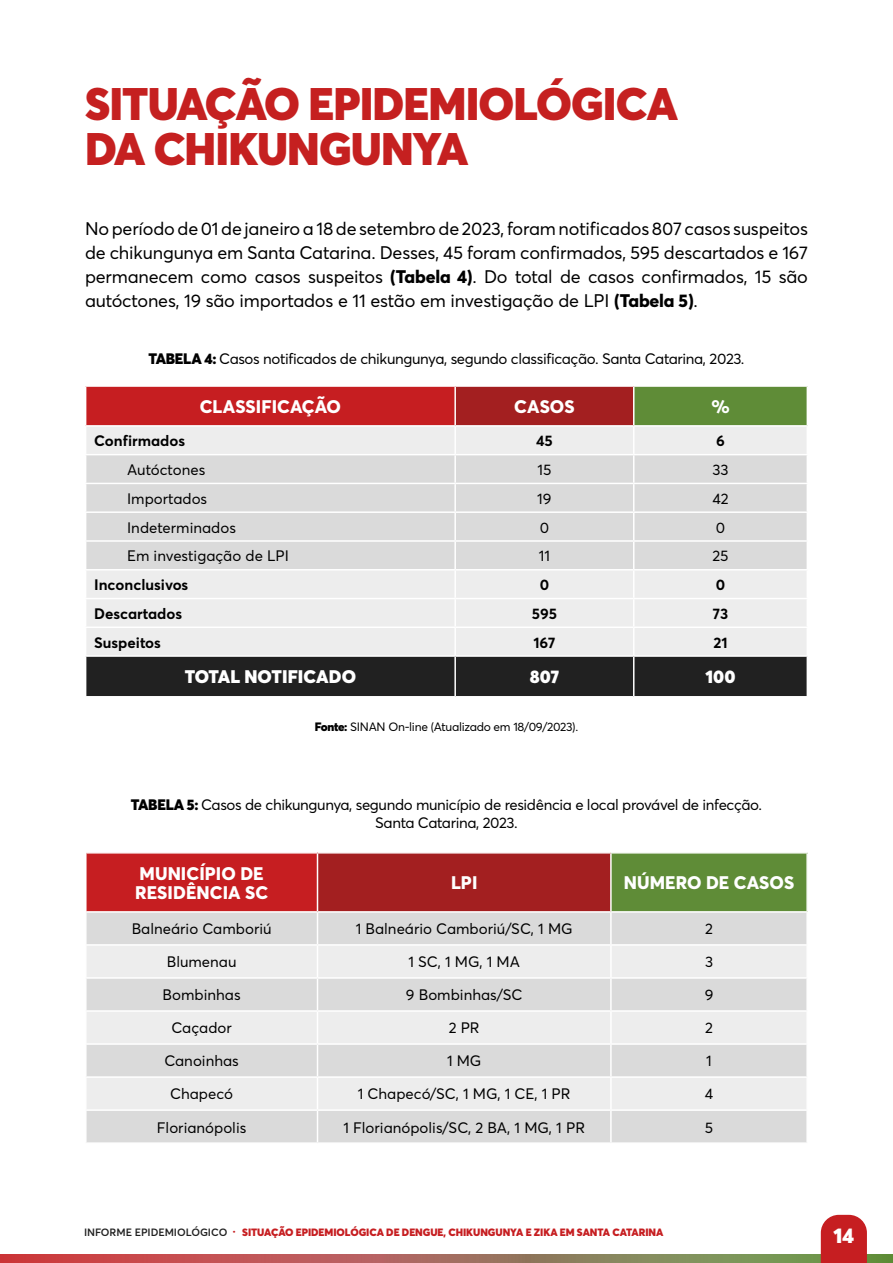
<style>
.page{position:relative;width:893px;height:1263px;background:#fff}
.page>*{position:absolute;margin:0;border:0;box-sizing:border-box;transform-origin:0 0}
.t1{font:900 45px/45px "Averta";letter-spacing:-.02em;color:#c52020}
.t2{font:900 21px "Averta";color:#fff}
.t3{font:18px/24px "Averta";letter-spacing:-.01em;color:#000;text-align:justify}
.t4{font:800 18px/19.5px "Averta";letter-spacing:.005em;color:#fff}
.t5{font:900 18px "Averta";letter-spacing:.005em;color:#fff}
.t6{font:15px "Averta";color:#000}
.t7{font:15px/18px "Averta";letter-spacing:-.025em;color:#000;text-align:center}
.t8{font:700 15px "Averta";color:#000}
.t9{font:12px "Averta";letter-spacing:-.025em;color:#000}
.t10{font:900 10.5px "Averta";letter-spacing:-.005em;color:#c61e21}
.s1{font-weight:800}
.s2{font-weight:900}
.s3{font-weight:600;color:#202020}
</style>
<div class="page">
<svg style="left:0;top:1254px;width:385px;height:9px;background:#c44e50"></svg>
<svg style="left:385px;top:1254px;width:508px;height:9px;background:#89835a"></svg>
<svg style="left:821px;top:1215px;width:46px;height:48px;background:#c92b2e"></svg>
<div style="left:86px;top:386px;width:369px;height:40px;background:#c61e21"></div>
<div style="left:455px;top:386px;width:179px;height:40px;background:#a31f20"></div>
<div style="left:634px;top:386px;width:173px;height:40px;background:#5f8c37"></div>
<hr style="left:85px;top:425px;width:370px;height:2px;background:#fff">
<hr style="left:455px;top:425px;width:179px;height:2px;background:#fff">
<hr style="left:634px;top:425px;width:174px;height:2px;background:#fff">
<hr style="left:85px;top:385px;width:370px;height:2px;background:#fff">
<hr style="left:455px;top:385px;width:179px;height:2px;background:#fff">
<hr style="left:454px;top:387px;width:2px;height:38px;background:#fff">
<hr style="left:634px;top:385px;width:174px;height:2px;background:#fff">
<hr style="left:633px;top:387px;width:1px;height:38px;background:#fff">
<svg style="left:86px;top:427px;width:721px;height:269px;background:#c8c8c8"></svg>
<hr style="left:85px;top:655px;width:370px;height:2px;background:#fff">
<hr style="left:455px;top:655px;width:179px;height:2px;background:#fff">
<hr style="left:454px;top:657px;width:2px;height:39px;background:#fff">
<hr style="left:634px;top:655px;width:174px;height:2px;background:#fff">
<hr style="left:633px;top:657px;width:1px;height:39px;background:#fff">
<div style="left:86px;top:853px;width:231px;height:59px;background:#c61e21"></div>
<div style="left:317px;top:853px;width:294px;height:59px;background:#a31f20"></div>
<div style="left:611px;top:853px;width:196px;height:59px;background:#5f8c37"></div>
<div style="left:87px;top:913px;width:719px;height:229px;background:#dadada"></div>
<svg style="left:87px;top:946px;width:719px;height:163px;background:#e5e5e5"></svg>
<hr style="left:85px;top:853px;width:2px;height:58px;background:#fff">
<hr style="left:317px;top:853px;width:1px;height:58px;background:#fff">
<hr style="left:610px;top:853px;width:2px;height:58px;background:#fff">
<hr style="left:806px;top:853px;width:2px;height:58px;background:#fff">
<hr style="left:85px;top:911px;width:232px;height:2px;background:#fff">
<hr style="left:317px;top:911px;width:294px;height:2px;background:#fff">
<hr style="left:611px;top:911px;width:197px;height:2px;background:#fff">
<hr style="left:317px;top:946px;width:1px;height:31px;background:#fff">
<hr style="left:610px;top:946px;width:2px;height:31px;background:#fff">
<hr style="left:85px;top:944px;width:232px;height:2px;background:#fff">
<hr style="left:317px;top:913px;width:1px;height:31px;background:#fff">
<hr style="left:317px;top:944px;width:294px;height:2px;background:#fff">
<hr style="left:610px;top:913px;width:2px;height:31px;background:#fff">
<hr style="left:611px;top:944px;width:197px;height:2px;background:#fff">
<hr style="left:85px;top:977px;width:232px;height:2px;background:#fff">
<hr style="left:317px;top:977px;width:294px;height:2px;background:#fff">
<hr style="left:317px;top:979px;width:1px;height:31px;background:#fff">
<hr style="left:317px;top:1045px;width:1px;height:31px;background:#fff">
<hr style="left:317px;top:1111px;width:1px;height:31px;background:#fff">
<hr style="left:611px;top:977px;width:197px;height:2px;background:#fff">
<hr style="left:610px;top:979px;width:2px;height:31px;background:#fff">
<hr style="left:610px;top:1045px;width:2px;height:31px;background:#fff">
<hr style="left:610px;top:1111px;width:2px;height:31px;background:#fff">
<hr style="left:85px;top:1010px;width:232px;height:2px;background:#fff">
<hr style="left:85px;top:1043px;width:232px;height:2px;background:#fff">
<hr style="left:317px;top:1010px;width:294px;height:2px;background:#fff">
<hr style="left:317px;top:1012px;width:1px;height:31px;background:#fff">
<hr style="left:317px;top:1043px;width:294px;height:2px;background:#fff">
<hr style="left:611px;top:1010px;width:197px;height:2px;background:#fff">
<hr style="left:610px;top:1012px;width:2px;height:31px;background:#fff">
<hr style="left:611px;top:1043px;width:197px;height:2px;background:#fff">
<hr style="left:85px;top:1076px;width:232px;height:2px;background:#fff">
<hr style="left:85px;top:1109px;width:232px;height:2px;background:#fff">
<hr style="left:317px;top:1076px;width:294px;height:2px;background:#fff">
<hr style="left:317px;top:1078px;width:1px;height:31px;background:#fff">
<hr style="left:317px;top:1109px;width:294px;height:2px;background:#fff">
<hr style="left:611px;top:1076px;width:197px;height:2px;background:#fff">
<hr style="left:610px;top:1078px;width:2px;height:31px;background:#fff">
<hr style="left:611px;top:1109px;width:197px;height:2px;background:#fff">
<h1 class="t1" style="left:85px;top:81px;width:594px">SITUAÇÃO EPIDEMIOLÓGICA<br>DA CHIKUNGUNYA</h1>
<p class="t3" style="left:85px;top:216px;width:724px">No período de 01 de janeiro a 18 de setembro de 2023, foram notificados 807 casos suspeitos de chikungunya em Santa Catarina. Desses, 45 foram confirmados, 595 descartados e 167 permanecem como casos suspeitos <span class="s1">(Tabela 4)</span>. Do total de casos confirmados, 15 são autóctones, 19 são importados e 11 estão em investigação de LPI <span class="s1">(Tabela 5)</span>.</p>
<p class="t7" style="left:148px;top:350px;width:598px"><span class="s2">TABELA 4:</span> Casos notificados de chikungunya, segundo classificação. Santa Catarina, 2023.</p>
<p class="t4" style="left:200px;top:397px;width:143px">CLASSIFICAÇÃO</p>
<p class="t4" style="left:514px;top:397px;width:62px">CASOS</p>
<p class="t4" style="left:711px;top:397px;width:20px">%</p>
<p class="t8" style="left:94px;top:431px;width:93px">Confirmados</p>
<p class="t8" style="left:536px;top:431px;width:18px">45</p>
<p class="t8" style="left:716px;top:431px;width:10px">6</p>
<p class="t6" style="left:127px;top:460px;width:80px">Autóctones</p>
<p class="t6" style="left:537px;top:460px;width:15px">15</p>
<p class="t6" style="left:712px;top:460px;width:18px">33</p>
<p class="t6" style="left:127px;top:489px;width:82px">Importados</p>
<p class="t6" style="left:537px;top:489px;width:16px">19</p>
<p class="t6" style="left:712px;top:489px;width:18px">42</p>
<p class="t6" style="left:127px;top:518px;width:110px">Indeterminados</p>
<p class="t6" style="left:540px;top:518px;width:11px">0</p>
<p class="t6" style="left:716px;top:518px;width:11px">0</p>
<p class="t6" style="left:127px;top:547px;width:163px">Em investigação de LPI</p>
<p class="t6" style="left:539px;top:547px;width:13px">11</p>
<p class="t6" style="left:712px;top:547px;width:18px">25</p>
<p class="t8" style="left:94px;top:575px;width:96px">Inconclusivos</p>
<p class="t8" style="left:540px;top:575px;width:11px">0</p>
<p class="t8" style="left:716px;top:575px;width:11px">0</p>
<p class="t8" style="left:94px;top:604px;width:90px">Descartados</p>
<p class="t8" style="left:532px;top:604px;width:27px">595</p>
<p class="t8" style="left:713px;top:604px;width:17px">73</p>
<p class="t8" style="left:94px;top:633px;width:68px">Suspeitos</p>
<p class="t8" style="left:533px;top:633px;width:24px">167</p>
<p class="t8" style="left:713px;top:633px;width:16px">21</p>
<p class="t5" style="left:185px;top:665px;width:173px">TOTAL NOTIFICADO</p>
<p class="t5" style="left:530px;top:665px;width:31px">807</p>
<p class="t5" style="left:706px;top:665px;width:31px">100</p>
<p class="t9" style="left:315px;top:719px;width:265px"><span class="s2">Fonte:</span> SINAN On-line (Atualizado em 18/09/2023).</p>
<p class="t7" style="left:131px;top:796px;width:633px"><span class="s2">TABELA 5:</span> Casos de chikungunya, segundo município de residência e local provável de infecção.<br>Santa Catarina, 2023.</p>
<p class="t4" style="left:135px;top:863px;width:134px">MUNICÍPIO DE<br>RESIDÊNCIA SC</p>
<p class="t4" style="left:451px;top:873px;width:28px">LPI</p>
<p class="t4" style="left:624px;top:873px;width:172px">NÚMERO DE CASOS</p>
<p class="t6" style="left:132px;top:920px;width:141px">Balneário Camboriú</p>
<p class="t6" style="left:356px;top:920px;width:218px">1 Balneário Camboriú/SC, 1 MG</p>
<p class="t6" style="left:705px;top:920px;width:9px">2</p>
<p class="t6" style="left:167px;top:953px;width:71px">Blumenau</p>
<p class="t6" style="left:408px;top:953px;width:113px">1 SC, 1 MG, 1 MA</p>
<p class="t6" style="left:705px;top:953px;width:10px">3</p>
<p class="t6" style="left:163px;top:986px;width:80px">Bombinhas</p>
<p class="t6" style="left:406px;top:986px;width:118px">9 Bombinhas/SC</p>
<p class="t6" style="left:705px;top:986px;width:10px">9</p>
<p class="t6" style="left:171px;top:1019px;width:62px">Caçador</p>
<p class="t6" style="left:449px;top:1019px;width:32px">2 PR</p>
<p class="t6" style="left:705px;top:1019px;width:9px">2</p>
<p class="t6" style="left:164px;top:1052px;width:76px">Canoinhas</p>
<p class="t6" style="left:447px;top:1052px;width:36px">1 MG</p>
<p class="t6" style="left:706px;top:1052px;width:7px">1</p>
<p class="t6" style="left:170px;top:1085px;width:65px">Chapecó</p>
<p class="t6" style="left:358px;top:1085px;width:214px">1 Chapecó/SC, 1 MG, 1 CE, 1 PR</p>
<p class="t6" style="left:705px;top:1085px;width:10px">4</p>
<p class="t6" style="left:157px;top:1118px;width:91px">Florianópolis</p>
<p class="t6" style="left:343px;top:1118px;width:243px">1 Florianópolis/SC, 2 BA, 1 MG, 1 PR</p>
<p class="t6" style="left:705px;top:1118px;width:10px">5</p>
<p class="t10" style="left:84px;top:1225px;width:581px"><span class="s3">INFORME EPIDEMIOLÓGICO</span> · SITUAÇÃO EPIDEMIOLÓGICA DE DENGUE, CHIKUNGUNYA E ZIKA EM SANTA CATARINA</p>
<p class="t2" style="left:833px;top:1222px;width:22px">14</p>
</div>
